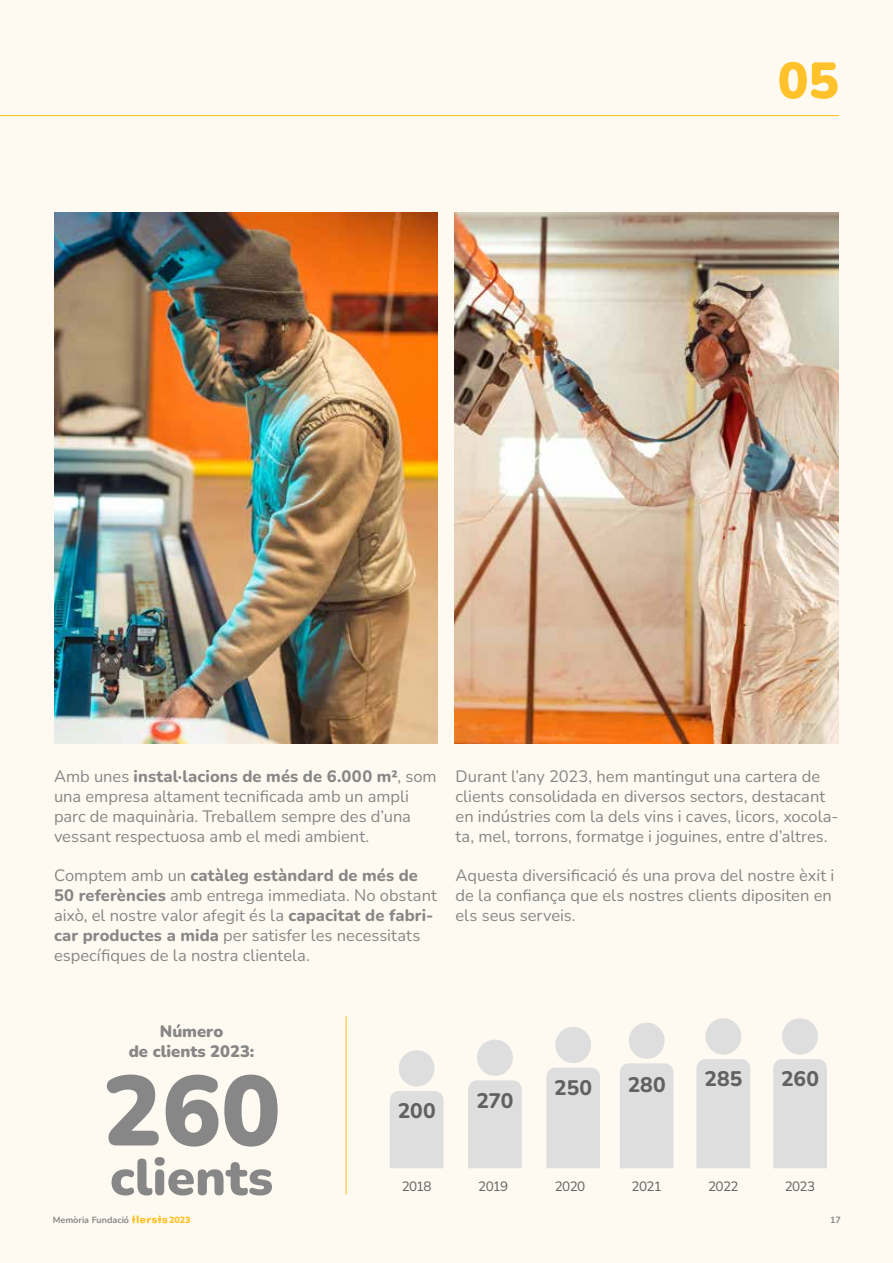
<style>
.page{position:relative;width:893px;height:1263px;background:#fff}
.page>*{position:absolute;margin:0;border:0;box-sizing:border-box;transform-origin:0 0}
.t1{font:900 99px "Nunito";color:#878787}
.t2{font:900 51px "Nunito";color:#878787}
.t3{font:900 51px "Nunito";color:#ffc22b}
.t4{font:800 21px "Nunito";color:#616161}
.t5{font:16.5px/19.8px "Nunito";color:#878787}
.t6{font:900 16.5px/19.8px "Nunito";color:#878787;text-align:center}
.t7{font:13.5px "Nunito";letter-spacing:-.05em;color:#616161}
.t8{font:700 9px "Nunito";color:#878787}
.t9{font:900 9px "Nunito";color:#ffc22b}
.s1{font-weight:800}
</style>
<div class="page">
<hr style="left:0;top:0;width:2px;height:1263px;background:#fffaf1">
<div style="left:2px;top:0;width:891px;height:1263px;background:#fffaf1"></div>
<svg style="left:132px;top:1215px;width:36px;height:8px"></svg>
<hr style="left:0;top:115px;width:839px;height:1px;background:#ffc22b">
<img style="left:54px;top:213px;width:383px;height:530px">
<img style="left:455px;top:213px;width:383px;height:530px">
<hr style="left:346px;top:1016px;width:1px;height:178px;background:#ffc22b">
<div style="left:399px;top:1050px;width:36px;height:36px;background:#dedede;border-radius:50%"></div>
<div style="left:390px;top:1091px;width:53px;height:77px;background:#dedede"></div>
<div style="left:477px;top:1039px;width:36px;height:37px;background:#dedede;border-radius:50%"></div>
<div style="left:468px;top:1080px;width:54px;height:88px;background:#dedede"></div>
<div style="left:555px;top:1027px;width:36px;height:36px;background:#dedede;border-radius:50%"></div>
<div style="left:546px;top:1067px;width:54px;height:101px;background:#dedede"></div>
<div style="left:629px;top:1022px;width:36px;height:37px;background:#dedede;border-radius:50%"></div>
<div style="left:620px;top:1063px;width:54px;height:105px;background:#dedede"></div>
<div style="left:705px;top:1018px;width:36px;height:36px;background:#dedede;border-radius:50%"></div>
<div style="left:696px;top:1059px;width:54px;height:109px;background:#dedede"></div>
<div style="left:782px;top:1018px;width:36px;height:36px;background:#dedede;border-radius:50%"></div>
<div style="left:773px;top:1059px;width:54px;height:109px;background:#dedede"></div>
<h2 class="t3" style="left:778px;top:44px;width:63px">05</h2>
<p class="t5" style="left:54px;top:766px;width:384px">Amb unes <span class="s1">instal·lacions de més de 6.000 m²</span>, som una empresa altament tecnificada amb un ampli parc de maquinària. Treballem sempre des d’una vessant respectuosa amb el medi ambient.</p>
<p class="t5" style="left:54px;top:865px;width:384px">Comptem amb un <span class="s1">catàleg estàndard de més de 50 referències</span> amb entrega immediata. No obstant això, el nostre valor afegit és la <span class="s1">capacitat de fabri&shy;car productes a mida</span> per satisfer les necessitats específiques de la nostra clientela.</p>
<p class="t5" style="left:455px;top:766px;width:384px">Durant l’any 2023, hem mantingut una cartera de clients consolidada en diversos sectors, destacant en indústries com la dels vins i caves, licors, xocola&shy;ta, mel, torrons, formatge i joguines, entre d’altres.</p>
<p class="t5" style="left:455px;top:865px;width:380px">Aquesta diversificació és una prova del nostre èxit i de la confiança que els nostres clients dipositen en els seus serveis.</p>
<p class="t6" style="left:129px;top:1021px;width:127px">Número<br>de clients 2023:</p>
<h1 class="t1" style="left:102px;top:1040px;width:180px">260</h1>
<h2 class="t2" style="left:110px;top:1140px;width:164px">clients</h2>
<p class="t4" style="left:398px;top:1096px;width:39px">200</p>
<p class="t4" style="left:476px;top:1086px;width:38px">270</p>
<p class="t4" style="left:554px;top:1073px;width:39px">250</p>
<p class="t4" style="left:628px;top:1069px;width:40px">280</p>
<p class="t4" style="left:704px;top:1064px;width:39px">285</p>
<p class="t4" style="left:781px;top:1064px;width:39px">260</p>
<p class="t7" style="left:402px;top:1176px;width:31px">2018</p>
<p class="t7" style="left:478px;top:1176px;width:32px">2019</p>
<p class="t7" style="left:555px;top:1176px;width:32px">2020</p>
<p class="t7" style="left:632px;top:1176px;width:32px">2021</p>
<p class="t7" style="left:708px;top:1176px;width:32px">2022</p>
<p class="t7" style="left:785px;top:1176px;width:32px">2023</p>
<p class="t8" style="left:53px;top:1214px;width:78px">Memòria Fundació</p>
<p class="t9" style="left:169px;top:1213px;width:23px">2023</p>
<p class="t8" style="left:830px;top:1214px;width:12px">17</p>
</div>
